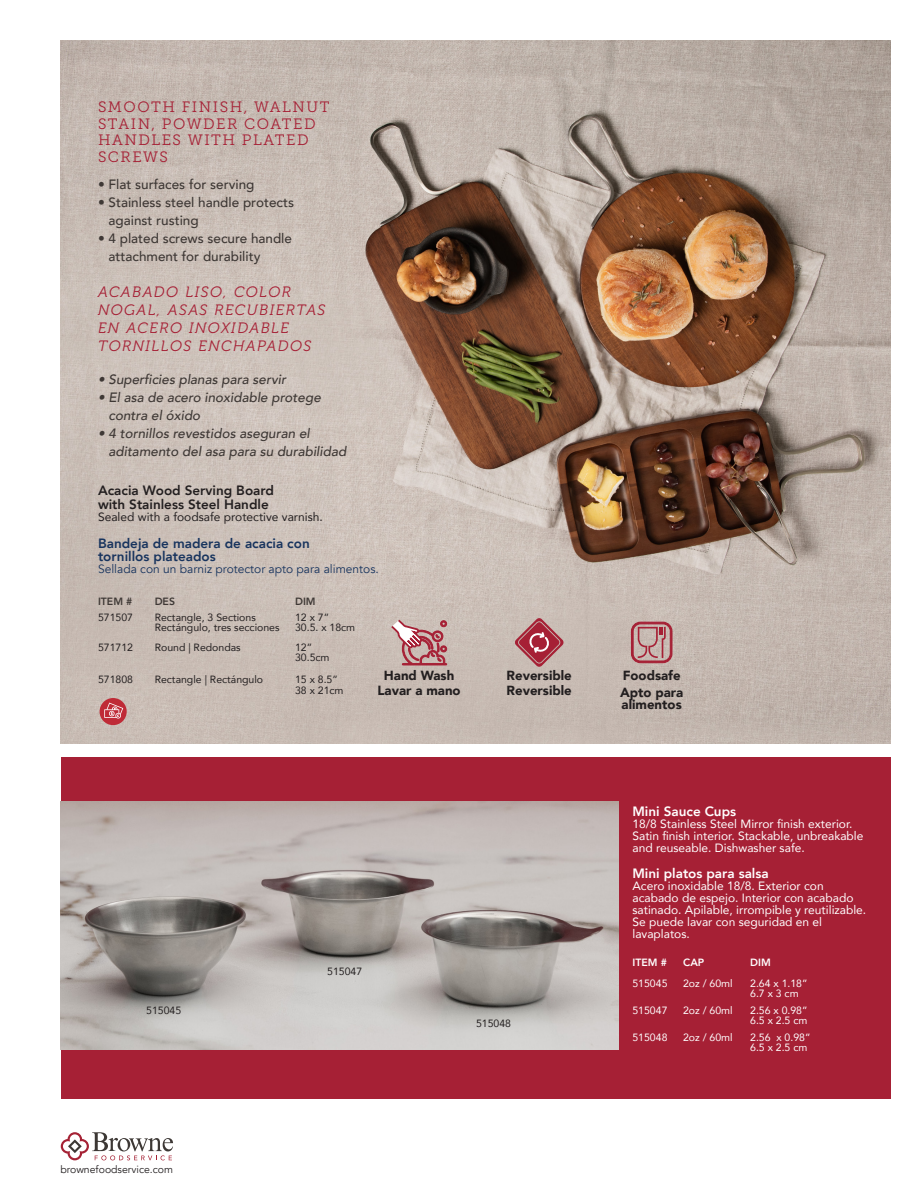
<style>
.page{position:relative;width:918px;height:1188px;background:#fff}
.page>*{position:absolute;margin:0;border:0;box-sizing:border-box;transform-origin:0 0}
.t1{font:italic 15px/18px "Museo 300";letter-spacing:.1em;color:#a62035}
.t2{font:15px/16.5px "Museo Slab 300";letter-spacing:.1em;color:#a62035}
.t3{font:italic 500 13.5px/18px "Avenir";color:#3e3835}
.t4{font:500 13.5px/18px "Avenir";color:#3e3835}
.ENGLISH_Buffetware_T{font:800 13.5px/13.5px "Avenir";color:#231f20}
.ENGLISH_Buffetware_T-2{font:800 13.5px/13.5px "Avenir";color:#18345e}
.SPANISH_Buffetware_T{font:800 13.5px "Avenir";color:#fff}
.ENGLISH_Buffetware_T-3{font:800 13.5px "Avenir";color:#fff}
.t5{font:900 13.2px/12px "Avenir";color:#231f20}
.Tabletop_Product_Des{font:12px/12px "Avenir";color:#fff}
.ENGLISH_Buffetware_T-4{font:12px "Avenir";color:#18345e}
.ENGLISH_Buffetware_T-5{font:12px "Avenir";color:#231f20}
.Item_Number{font:10.5px/10.5px "Avenir";color:#231f20}
._2_Description{font:10.5px/10.5px "Avenir";color:#fff}
.t6{font:10.5px "Avenir";color:#231f20}
._2_Description-2{font:10.5px "Avenir";color:#231f20}
.table_headers{font:800 10.5px "Avenir";color:#3e3835}
.table_headers-2{font:800 10.5px "Avenir";color:#fff}
</style>
<div class="page">
<svg style="left:61px;top:1132px;width:112px;height:28px"></svg>
<div style="left:61px;top:757px;width:830px;height:342px;background:#a62035"></div>
<img style="left:61px;top:40px;width:830px;height:703px">
<img style="left:61px;top:801px;width:558px;height:249px">
<svg style="left:515px;top:618px;width:49px;height:49px;background:#bb787d"></svg>
<svg style="left:630px;top:621px;width:43px;height:43px;background:#bb8587"></svg>
<svg style="left:389px;top:618px;width:58px;height:48px;background:#c49596"></svg>
<div style="left:100px;top:698px;width:27px;height:27px;background:#bf2b37;border-radius:50%"></div>
<svg style="left:104px;top:703px;width:19px;height:16px"></svg>
<p class="t2" style="left:98px;top:99px;width:233px">SMOOTH FINISH, WALNUT<br>STAIN, POWDER COATED<br>HANDLES WITH PLATED<br>SCREWS</p>
<p class="t4" style="left:98px;top:175px;width:158px">• Flat surfaces for serving</p>
<p class="t4" style="left:109px;top:193px;width:187px;text-indent:-11px">• Stainless steel handle protects against rusting</p>
<p class="t4" style="left:109px;top:229px;width:185px;text-indent:-11px">• 4 plated screws secure handle attachment for durability</p>
<p class="t1" style="left:98px;top:283px;width:229px">ACABADO LISO, COLOR<br>NOGAL, ASAS RECUBIERTAS<br>EN ACERO INOXIDABLE<br>TORNILLOS ENCHAPADOS</p>
<p class="t3" style="left:98px;top:371px;width:190px">• Superficies planas para servir</p>
<p class="t3" style="left:109px;top:389px;width:214px;text-indent:-11px">• El asa de acero inoxidable protege contra el óxido</p>
<p class="t3" style="left:109px;top:425px;width:239px;text-indent:-11px">• 4 tornillos revestidos aseguran el aditamento del asa para su durabilidad</p>
<p class="ENGLISH_Buffetware_T" style="left:98px;top:484px;width:177px">Acacia Wood Serving Board with Stainless Steel Handle</p>
<p class="ENGLISH_Buffetware_T-5" style="left:98px;top:507px;width:226px">Sealed with a foodsafe protective varnish.</p>
<p class="ENGLISH_Buffetware_T-2" style="left:98px;top:536px;width:213px">Bandeja de madera de acacia con tornillos plateados</p>
<p class="ENGLISH_Buffetware_T-4" style="left:98px;top:562px;width:282px">Sellada con un barniz protector apto para alimentos.</p>
<p class="table_headers" style="left:98px;top:593px;width:36px">ITEM #</p>
<p class="table_headers" style="left:155px;top:593px;width:22px">DES</p>
<p class="table_headers" style="left:295px;top:593px;width:22px">DIM</p>
<p class="Item_Number" style="left:98px;top:612px;width:37px">571507</p>
<p class="Item_Number" style="left:155px;top:612px;width:126px">Rectangle, 3 Sections<br>Rectángulo, tres secciones</p>
<p class="Item_Number" style="left:295px;top:612px;width:62px">12 x 7”<br>30.5. x 18cm</p>
<p class="Item_Number" style="left:98px;top:642px;width:37px">571712</p>
<p class="Item_Number" style="left:155px;top:642px;width:87px">Round | Redondas</p>
<p class="Item_Number" style="left:295px;top:642px;width:36px">12”<br>30.5cm</p>
<p class="Item_Number" style="left:98px;top:674px;width:37px">571808</p>
<p class="Item_Number" style="left:155px;top:674px;width:110px">Rectangle | Rectángulo</p>
<p class="Item_Number" style="left:295px;top:674px;width:50px">15 x 8.5”<br>38 x 21cm</p>
<p class="t5" style="left:384px;top:669px;width:72px">Hand Wash</p>
<p class="t5" style="left:378px;top:684px;width:85px">Lavar a mano</p>
<p class="t5" style="left:507px;top:669px;width:67px">Reversible</p>
<p class="t5" style="left:507px;top:684px;width:67px">Reversible</p>
<p class="_2_Description-2" style="left:146px;top:1002px;width:37px">515045</p>
<p class="t6" style="left:60px;top:1163px;width:114px">brownefoodservice.com</p>
<p class="_2_Description-2" style="left:327px;top:963px;width:37px">515047</p>
<p class="_2_Description-2" style="left:476px;top:1014px;width:37px">515048</p>
<p class="t5" style="left:623px;top:669px;width:59px">Foodsafe</p>
<p class="t5" style="left:620px;top:686px;width:65px">Apto para alimentos</p>
<p class="ENGLISH_Buffetware_T-3" style="left:632px;top:801px;width:105px">Mini Sauce Cups</p>
<p class="Tabletop_Product_Des" style="left:632px;top:817px;width:232px">18/8 Stainless Steel Mirror finish exterior.<br>Satin finish interior. Stackable, unbreakable and reuseable. Dishwasher safe.</p>
<p class="SPANISH_Buffetware_T" style="left:632px;top:862px;width:138px">Mini platos para salsa</p>
<p class="Tabletop_Product_Des" style="left:632px;top:879px;width:235px">Acero inoxidable 18/8. Exterior con acabado de espejo. Interior con acabado satinado. Apilable, irrompible y reutilizable.<br>Se puede lavar con seguridad en el lavaplatos.</p>
<p class="table_headers-2" style="left:632px;top:954px;width:36px">ITEM #</p>
<p class="table_headers-2" style="left:683px;top:954px;width:23px">CAP</p>
<p class="table_headers-2" style="left:750px;top:954px;width:22px">DIM</p>
<p class="_2_Description" style="left:632px;top:978px;width:37px">515045</p>
<p class="_2_Description" style="left:683px;top:978px;width:51px">2oz / 60ml</p>
<p class="_2_Description" style="left:750px;top:978px;width:59px">2.64 x 1.18”<br>6.7 x 3 cm</p>
<p class="_2_Description" style="left:632px;top:1005px;width:37px">515047</p>
<p class="_2_Description" style="left:683px;top:1005px;width:51px">2oz / 60ml</p>
<p class="_2_Description" style="left:750px;top:1005px;width:59px">2.56 x 0.98”<br>6.5 x 2.5 cm</p>
<p class="_2_Description" style="left:632px;top:1032px;width:37px">515048</p>
<p class="_2_Description" style="left:683px;top:1032px;width:51px">2oz / 60ml</p>
<p class="_2_Description" style="left:750px;top:1032px;width:62px">2.56 x 0.98”<br>6.5 x 2.5 cm</p>
</div>
